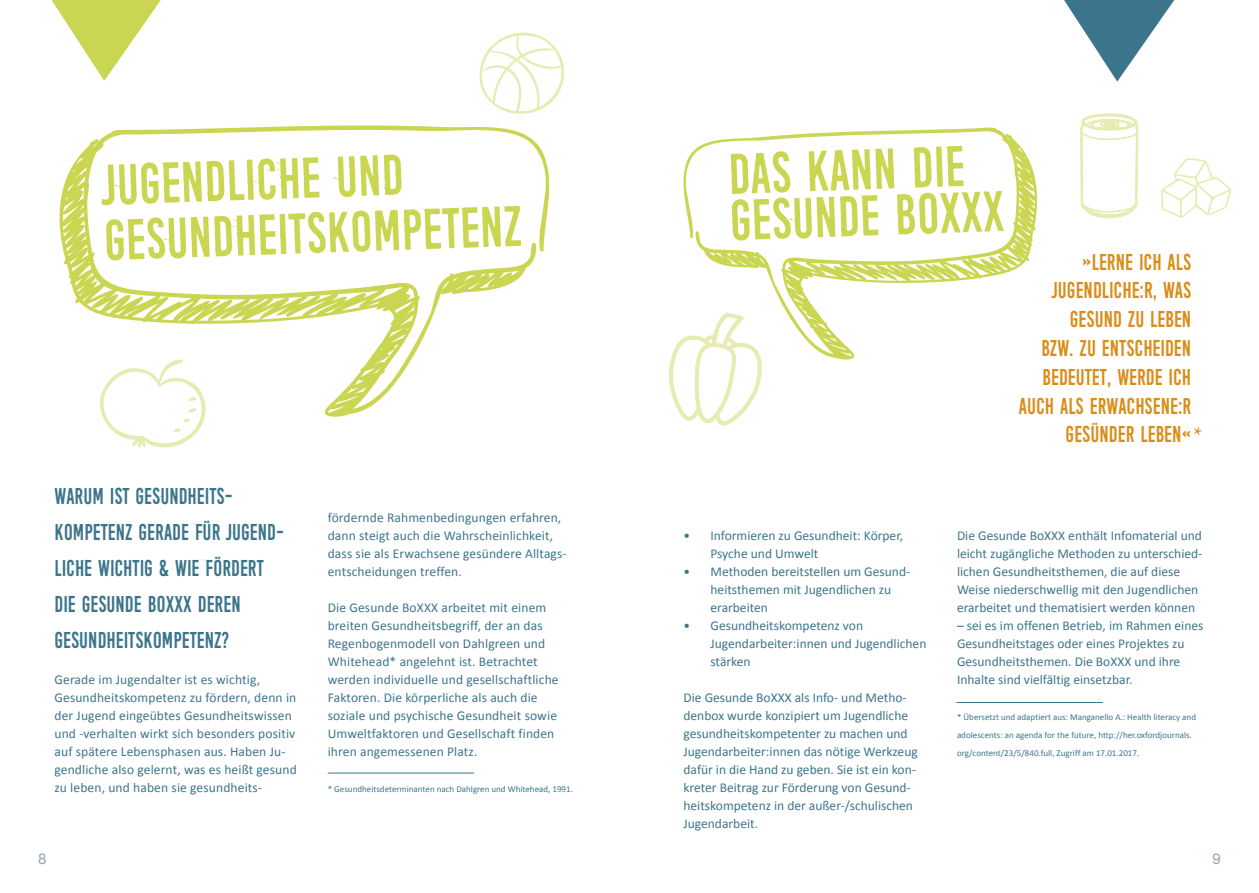
<style>
.page{position:relative;width:1259px;height:893px;background:#fff}
.page>*{position:absolute;margin:0;border:0;box-sizing:border-box;transform-origin:0 0}
.t1{font:60px/55.3px "April Fools'Day";color:#cad651}
.t2{font:24px "April Fools'Day";color:#d98e1a}
.t3{font:24px/36px "April Fools'Day";color:#3c758b}
.t4{font:15px "Helvetica Neue";color:#94a7b6}
.t5{font:13.5px/18px "Calibri";color:#3c758b}
.t6{font:9px/18px "Calibri";color:#3c758b}
.s1{font-family:"Minion Pro"}
</style>
<div class="page">
<svg style="left:52px;top:0;width:109px;height:81px"></svg>
<svg style="left:1064px;top:0;width:110px;height:82px"></svg>
<svg style="left:59px;top:125px;width:491px;height:292px"></svg>
<svg style="left:668px;top:344px;width:94px;height:82px"></svg>
<hr style="left:328px;top:773px;width:146px;height:1px;background:#3c758b">
<hr style="left:956px;top:702px;width:147px;height:1px;background:#3c758b">
<svg style="left:1080px;top:113px;width:58px;height:106px"></svg>
<svg style="left:1161px;top:158px;width:70px;height:60px"></svg>
<svg style="left:93px;top:358px;width:114px;height:90px"></svg>
<svg style="left:479px;top:32px;width:85px;height:82px"></svg>
<svg style="left:677px;top:127px;width:361px;height:234px"></svg>
<h1 class="t1" style="left:101px;top:156px;width:419px;rotate:-2deg">JUGENDLICHE UND<br>GESUNDHEITSKOMPETENZ</h1>
<h2 class="t3" style="left:54px;top:478px;width:231px">WARUM IST GESUNDHEITS-<br>KOMPETENZ GERADE FÜR JUGEND-<br>LICHE WICHTIG &amp; WIE FÖRDERT<br>DIE GESUNDE BOXXX DEREN<br>GESUNDHEITSKOMPETENZ?</h2>
<p class="t5" style="left:54px;top:670px;width:244px">Gerade im Jugendalter ist es wichtig, Gesundheitskompetenz zu fördern, denn in der Jugend eingeübtes Gesundheitswissen und -verhalten wirkt sich besonders positiv auf spätere Lebensphasen aus. Haben Ju&shy;gendliche also gelernt, was es heißt gesund zu leben, und haben sie gesundheits-</p>
<p class="t5" style="left:328px;top:508px;width:240px">fördernde Rahmenbedingungen erfahren, dann steigt auch die Wahrscheinlichkeit, dass sie als Erwachsene gesündere Alltags&shy;entscheidungen treffen.</p>
<p class="t5" style="left:328px;top:598px;width:232px">Die Gesunde BoXXX arbeitet mit einem breiten Gesundheitsbegriff, der an das Regenbogenmodell von Dahlgreen und Whitehead* angelehnt ist. Betrachtet werden individuelle und gesellschaftliche Faktoren. Die körperliche als auch die soziale und psychische Gesundheit sowie Umweltfaktoren und Gesellschaft finden ihren angemessenen Platz.</p>
<p class="t6" style="left:328px;top:780px;width:247px">* Gesundheitsdeterminanten nach Dahlgren und Whitehead, 1991.</p>
<h1 class="t1" style="left:727px;top:150px;width:276px;line-height:46.2px;rotate:-2deg">DAS KANN DIE<br>GESUNDE BOXXX</h1>
<h2 class="t2" style="left:1082px;top:249px;width:111px">»LERNE ICH ALS</h2>
<h2 class="t2" style="left:1052px;top:278px;width:141px">JUGENDLICHE:R, WAS</h2>
<h2 class="t2" style="left:1069px;top:307px;width:123px">GESUND ZU LEBEN</h2>
<h2 class="t2" style="left:1041px;top:336px;width:151px">BZW. ZU ENTSCHEIDEN</h2>
<h2 class="t2" style="left:1042px;top:365px;width:150px">BEDEUTET, WERDE ICH</h2>
<h2 class="t2" style="left:1019px;top:393px;width:174px">AUCH ALS ERWACHSENE:R</h2>
<h2 class="t2" style="left:1065px;top:422px;width:139px">GESÜNDER LEBEN«<span class="s1">*</span></h2>
<p class="t5" style="left:710px;top:526px;width:194px;text-indent:-27px">• Informieren zu Gesundheit: Körper,<br>Psyche und Umwelt</p>
<p class="t5" style="left:710px;top:562px;width:201px;text-indent:-27px">• Methoden bereitstellen um Gesund&shy;heitsthemen mit Jugendlichen zu erarbeiten</p>
<p class="t5" style="left:710px;top:616px;width:217px;text-indent:-27px">• Gesundheitskompetenz von<br>Jugendarbeiter:innen und Jugendlichen stärken</p>
<p class="t5" style="left:683px;top:688px;width:236px">Die Gesunde BoXXX als Info- und Metho&shy;denbox wurde konzipiert um Jugendliche gesundheitskompetenter zu machen und Jugendarbeiter:innen das nötige Werkzeug dafür in die Hand zu geben. Sie ist ein kon&shy;kreter Beitrag zur Förderung von Gesund&shy;heitskompetenz in der außer-/schulischen Jugendarbeit.</p>
<p class="t5" style="left:957px;top:526px;width:247px">Die Gesunde BoXXX enthält Infomaterial und leicht zugängliche Methoden zu unterschied&shy;lichen Gesundheitsthemen, die auf diese Weise niederschwellig mit den Jugendlichen erarbeitet und thematisiert werden können</p>
<p class="t5" style="left:957px;top:616px;width:248px">– sei es im offenen Betrieb, im Rahmen eines Gesundheitstages oder eines Projektes zu Gesundheitsthemen. Die BoXXX und ihre Inhalte sind vielfältig einsetzbar.</p>
<p class="t6" style="left:957px;top:708px;width:240px">* Übersetzt und adaptiert aus: Manganello A.: Health literacy and adolescents: an agenda for the future, http://her.oxfordjournals. org/content/23/5/840.full, Zugriff am 17.01.2017.</p>
<p class="t4" style="left:38px;top:848px;width:10px">8</p>
<p class="t4" style="left:1212px;top:848px;width:10px">9</p>
</div>
